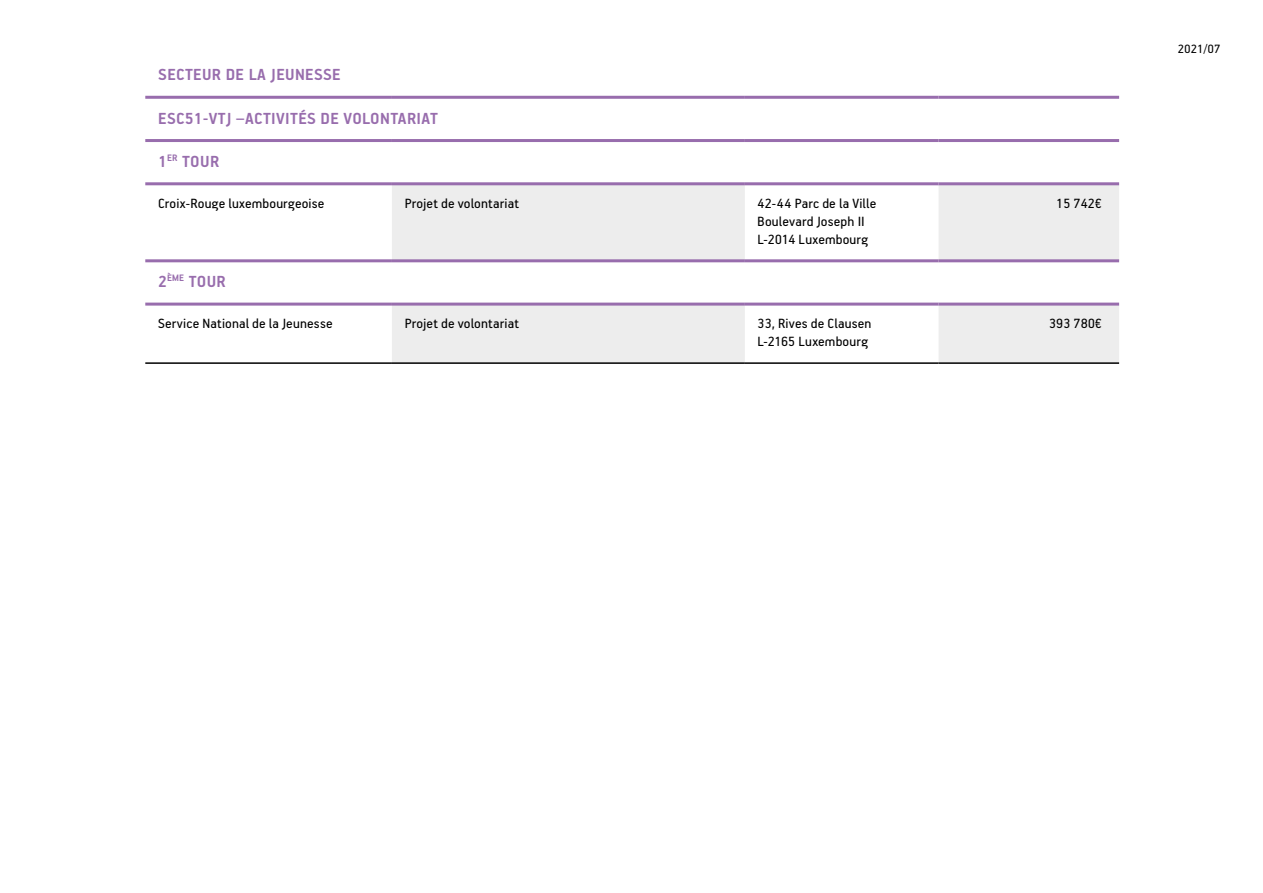
<style>
.page{position:relative;width:1263px;height:893px;background:#fff}
.page>*{position:absolute;margin:0;border:0;box-sizing:border-box;transform-origin:0 0}
.t1{font:700 18px "PF Handbook Pro";letter-spacing:.02em;color:#986dad}
.t2{font:15px/18px "PF Handbook Pro";letter-spacing:.01em;color:#000}
.t3{font:13.5px "PF Handbook Pro";color:#000}
</style>
<div class="page">
<svg style="left:392px;top:185px;width:727px;height:177px;fill:#ededed"></svg>
<svg style="left:745px;top:185px;width:193px;height:177px"></svg>
<hr style="left:145px;top:362px;width:247px;height:2px;background:#000">
<hr style="left:392px;top:362px;width:353px;height:2px;background:#000">
<hr style="left:745px;top:362px;width:193px;height:2px;background:#000">
<hr style="left:938px;top:362px;width:181px;height:2px;background:#000">
<hr style="left:145px;top:139px;width:247px;height:3px;background:#986dad">
<hr style="left:392px;top:139px;width:353px;height:3px;background:#986dad">
<hr style="left:745px;top:139px;width:193px;height:3px;background:#986dad">
<hr style="left:938px;top:139px;width:181px;height:3px;background:#986dad">
<hr style="left:145px;top:182px;width:247px;height:3px;background:#986dad">
<hr style="left:392px;top:182px;width:353px;height:3px;background:#986dad">
<hr style="left:745px;top:182px;width:193px;height:3px;background:#986dad">
<hr style="left:938px;top:182px;width:181px;height:3px;background:#986dad">
<hr style="left:145px;top:96px;width:247px;height:3px;background:#986dad">
<hr style="left:392px;top:96px;width:353px;height:3px;background:#986dad">
<hr style="left:745px;top:96px;width:193px;height:3px;background:#986dad">
<hr style="left:938px;top:96px;width:181px;height:3px;background:#986dad">
<hr style="left:145px;top:259px;width:247px;height:3px;background:#986dad">
<hr style="left:392px;top:259px;width:353px;height:3px;background:#986dad">
<hr style="left:745px;top:259px;width:193px;height:3px;background:#986dad">
<hr style="left:938px;top:259px;width:181px;height:3px;background:#986dad">
<hr style="left:145px;top:303px;width:247px;height:3px;background:#986dad">
<hr style="left:392px;top:303px;width:353px;height:3px;background:#986dad">
<hr style="left:745px;top:303px;width:193px;height:3px;background:#986dad">
<hr style="left:938px;top:303px;width:181px;height:3px;background:#986dad">
<p class="t1" style="left:158px;top:64px;width:184px">SECTEUR DE LA JEUNESSE</p>
<p class="t1" style="left:158px;top:107px;width:281px">ESC51-VTJ –ACTIVITÉS DE VOLONTARIAT</p>
<p class="t1" style="left:158px;top:150px;width:63px">1<sup>ER</sup> TOUR</p>
<p class="t2" style="left:158px;top:194px;width:168px">Croix-Rouge luxembourgeoise</p>
<p class="t2" style="left:405px;top:194px;width:116px">Projet de volontariat</p>
<p class="t2" style="left:758px;top:194px;width:120px">42-44 Parc de la Ville<br>Boulevard Joseph II<br>L-2014 Luxembourg</p>
<p class="t2" style="left:1056px;top:194px;width:47px">15 742€</p>
<p class="t1" style="left:158px;top:271px;width:69px">2<sup>ÈME</sup> TOUR</p>
<p class="t2" style="left:158px;top:314px;width:176px">Service National de la Jeunesse</p>
<p class="t2" style="left:405px;top:314px;width:116px">Projet de volontariat</p>
<p class="t2" style="left:758px;top:314px;width:115px">33, Rives de Clausen<br>L-2165 Luxembourg</p>
<p class="t2" style="left:1049px;top:314px;width:55px">393 780€</p>
<p class="t3" style="left:1178px;top:40px;width:44px">2021/07</p>
</div>
